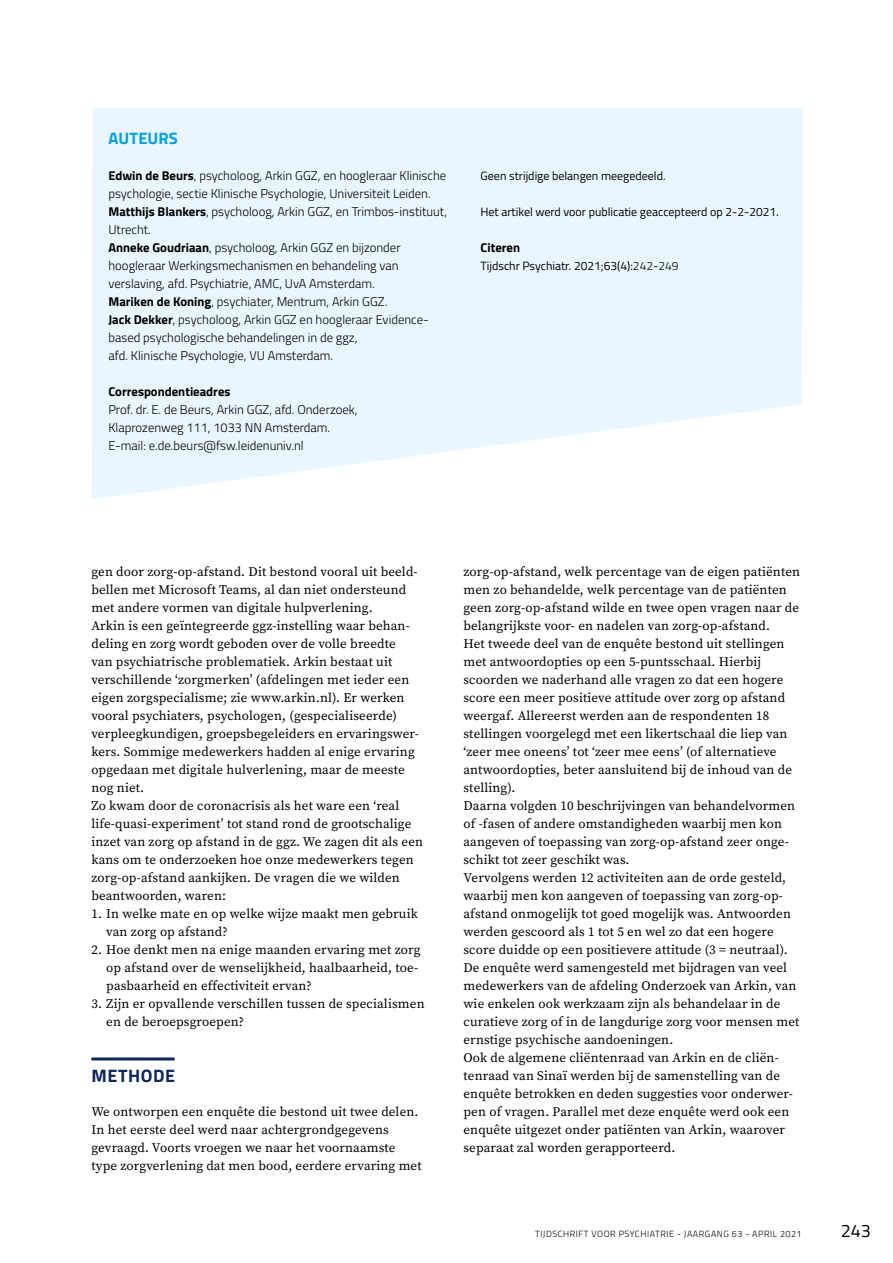
<style>
.page{position:relative;width:893px;height:1263px;background:#fff}
.page>*{position:absolute;margin:0;border:0;box-sizing:border-box;transform-origin:0 0}
.t1{font:700 18px "Titillium Web";letter-spacing:.03em;color:#0f265c}
.t2{font:18px "Titillium Web";color:#000}
.t3{font:700 16.5px "Titillium Web";letter-spacing:.01em;color:#009fe3}
.t4{font:13.2px/18px "Source Serif Variable";letter-spacing:.01em;color:#000}
.t5{font:300 12.75px/18px "Titillium Web";color:#000}
.t6{font:700 12.75px "Titillium Web";color:#000}
.t7{font:12px "Titillium Web";color:#000}
.t8{font:300 9px "Titillium Web";letter-spacing:.06em;color:#000}
.s1{font-weight:700}
.s2{font-weight:300}
</style>
<div class="page">
<svg style="left:92px;top:108px;width:711px;height:391px;background:#ecf7fe"></svg>
<hr style="left:91px;top:1057px;width:84px;height:3px;background:#0f265c">
<p class="t3" style="left:109px;top:126px;width:71px">AUTEURS</p>
<p class="t5" style="left:108px;top:166px;width:340px"><span class="s1">Edwin de Beurs</span>, psycholoog, Arkin GGZ, en hoogleraar Klinische psychologie, sectie Klinische Psychologie, Universiteit Leiden.<br><span class="s1">Matthijs Blankers</span>, psycholoog, Arkin GGZ, en Trimbos-instituut, Utrecht.<br><span class="s1">Anneke Goudriaan</span>, psycholoog, Arkin GGZ en bijzonder hoogleraar Werkingsmechanismen en behandeling van verslaving, afd. Psychiatrie, AMC, UvA Amsterdam.<br><span class="s1">Mariken de Koning</span>, psychiater, Mentrum, Arkin GGZ.<br><span class="s1">Jack Dekker</span>, psycholoog, Arkin GGZ en hoogleraar Evidence&shy;based psychologische behandelingen in de ggz,<br>afd. Klinische Psychologie, VU Amsterdam.</p>
<p class="t6" style="left:108px;top:382px;width:124px">Correspondentieadres</p>
<p class="t5" style="left:108px;top:400px;width:251px">Prof. dr. E. de Beurs, Arkin GGZ, afd. Onderzoek,<br>Klaprozenweg 111, 1033 NN Amsterdam.<br>E-mail: e.de.beurs@fsw.leidenuniv.nl</p>
<p class="t7" style="left:480px;top:167px;width:187px">Geen strijdige belangen meegedeeld.</p>
<p class="t7" style="left:480px;top:203px;width:300px">Het artikel werd voor publicatie geaccepteerd op 2-2-2021.</p>
<p class="t6" style="left:480px;top:238px;width:41px">Citeren</p>
<p class="t7" style="left:480px;top:257px;width:200px">Tijdschr Psychiatr. 2021;63(4):<span class="s2">242</span>-<span class="s2">249</span></p>
<p class="t4" style="left:91px;top:563px;width:333px">gen door zorg-op-afstand. Dit bestond vooral uit beeld&shy;bellen met Microsoft Teams, al dan niet ondersteund met andere vormen van digitale hulpverlening.<br>Arkin is een geïntegreerde ggz-instelling waar behan&shy;deling en zorg wordt geboden over de volle breedte<br>van psychiatrische problematiek. Arkin bestaat uit verschillende ‘zorgmerken’ (afdelingen met ieder een eigen zorgspecialisme; zie www.arkin.nl). Er werken vooral psychiaters, psychologen, (gespecialiseerde) verpleegkundigen, groepsbegeleiders en ervaringswer&shy;kers. Sommige medewerkers hadden al enige ervaring opgedaan met digitale hulverlening, maar de meeste nog niet.<br>Zo kwam door de coronacrisis als het ware een ‘real life-quasi-experiment’ tot stand rond de grootschalige inzet van zorg op afstand in de ggz. We zagen dit als een kans om te onderzoeken hoe onze medewerkers tegen zorg-op-afstand aankijken. De vragen die we wilden beantwoorden, waren:</p>
<p class="t4" style="left:106px;top:904px;width:313px;text-indent:-15px">1. In welke mate en op welke wijze maakt men gebruik van zorg op afstand?</p>
<p class="t4" style="left:106px;top:940px;width:316px;text-indent:-15px">2. Hoe denkt men na enige maanden ervaring met zorg op afstand over de wenselijkheid, haalbaarheid, toe&shy;pasbaarheid en effectiviteit ervan?</p>
<p class="t4" style="left:106px;top:994px;width:320px;text-indent:-15px">3. Zijn er opvallende verschillen tussen de specialismen en de beroepsgroepen?</p>
<h1 class="t1" style="left:92px;top:1062px;width:85px">METHODE</h1>
<p class="t4" style="left:91px;top:1103px;width:332px">We ontworpen een enquête die bestond uit twee delen.<br>In het eerste deel werd naar achtergrondgegevens gevraagd. Voorts vroegen we naar het voornaamste type zorgverlening dat men bood, eerdere ervaring met</p>
<p class="t4" style="left:463px;top:563px;width:338px">zorg-op-afstand, welk percentage van de eigen patiënten men zo behandelde, welk percentage van de patiënten geen zorg-op-afstand wilde en twee open vragen naar de belangrijkste voor- en nadelen van zorg-op-afstand.<br>Het tweede deel van de enquête bestond uit stellingen met antwoordopties op een 5-puntsschaal. Hierbij scoorden we naderhand alle vragen zo dat een hogere score een meer positieve attitude over zorg op afstand weergaf. Allereerst werden aan de respondenten 18 stellingen voorgelegd met een likertschaal die liep van ‘zeer mee oneens’ tot ‘zeer mee eens’ (of alternatieve antwoordopties, beter aansluitend bij de inhoud van de stelling).<br>Daarna volgden 10 beschrijvingen van behandelvormen of -fasen of andere omstandigheden waarbij men kon aangeven of toepassing van zorg-op-afstand zeer onge&shy;schikt tot zeer geschikt was.<br>Vervolgens werden 12 activiteiten aan de orde gesteld, waarbij men kon aangeven of toepassing van zorg-op&shy;afstand onmogelijk tot goed mogelijk was. Antwoorden werden gescoord als 1 tot 5 en wel zo dat een hogere score duidde op een positievere attitude (3 = neutraal).<br>De enquête werd samengesteld met bijdragen van veel medewerkers van de afdeling Onderzoek van Arkin, van wie enkelen ook werkzaam zijn als behandelaar in de curatieve zorg of in de langdurige zorg voor mensen met ernstige psychische aandoeningen.<br>Ook de algemene cliëntenraad van Arkin en de cliën&shy;tenraad van Sinaï werden bij de samenstelling van de enquête betrokken en deden suggesties voor onderwer&shy;pen of vragen. Parallel met deze enquête werd ook een enquête uitgezet onder patiënten van Arkin, waarover separaat zal worden gerapporteerd.</p>
<p class="t8" style="left:535px;top:1228px;width:268px">TIJDSCHRIFT VOOR PSYCHIATRIE - JAARGANG 63 - APRIL 2021</p>
<h1 class="t2" style="left:841px;top:1218px;width:32px">243</h1>
</div>
